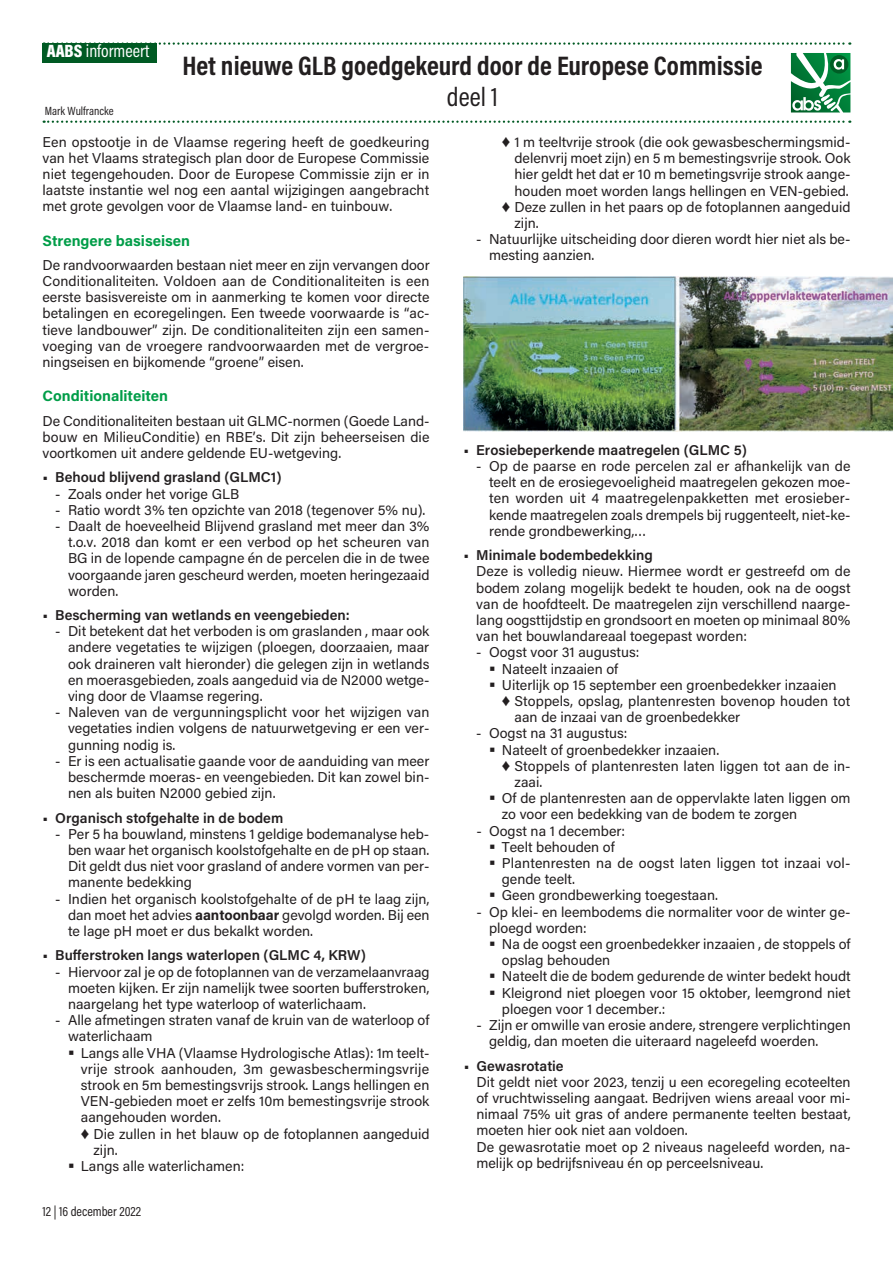
<style>
.page{position:relative;width:893px;height:1263px;background:#fff}
.page>*{position:absolute;margin:0;border:0;box-sizing:border-box;transform-origin:0 0}
.t1{font:700 27px "Acumin Pro Cond";color:#231f20}
.t2{font:27px "Acumin Pro Cond";color:#231f20}
.t3{font:18px "Acumin Pro Cond";color:#fff}
.t4{font:700 15px "Acumin Pro";color:#009d48}
.t5{font:14.25px/16.2px "Acumin Pro";color:#231f20;text-align:justify}
.t6{font:600 14.25px "Acumin Pro";color:#231f20}
.t7{font:13.5px "Acumin Pro Cond";color:#231f20}
.t8{font:12px "Acumin Pro Cond";color:#231f20}
.s1{font-weight:900}
.s2{font-weight:700}
</style>
<div class="page">
<svg style="left:44px;top:42px;width:806px;height:3px"></svg>
<svg style="left:44px;top:121px;width:806px;height:2px"></svg>
<svg style="left:791px;top:53px;width:59px;height:59px"></svg>
<div style="left:43px;top:43px;width:114px;height:20px;background:#005a23"></div>
<img style="left:463px;top:276px;width:430px;height:156px">
<p class="t3" style="left:47px;top:39px;width:104px"><span class="s1">AABS</span> informeert</p>
<p class="t8" style="left:45px;top:103px;width:70px">Mark Wulfrancke</p>
<h1 class="t1" style="left:182px;top:48px;width:582px">Het nieuwe GLB goedgekeurd door de Europese Commissie</h1>
<h1 class="t2" style="left:447px;top:80px;width:53px">deel 1</h1>
<p class="t5" style="left:43px;top:133px;width:389px">Een opstootje in de Vlaamse regering heeft de goedkeuring van het Vlaams strategisch plan door de Europese Commissie niet tegengehouden. Door de Europese Commissie zijn er in laatste instantie wel nog een aantal wijzigingen aangebracht met grote gevolgen voor de Vlaamse land- en tuinbouw.</p>
<p class="t4" style="left:43px;top:230px;width:149px">Strengere basiseisen</p>
<p class="t5" style="left:43px;top:256px;width:389px">De randvoorwaarden bestaan niet meer en zijn vervangen door Conditionaliteiten. Voldoen aan de Conditionaliteiten is een eerste basisvereiste om in aanmerking te komen voor directe betalingen en ecoregelingen. Een tweede voorwaarde is “ac&shy;tieve landbouwer” zijn. De conditionaliteiten zijn een samen&shy;voeging van de vroegere randvoorwaarden met de vergroe&shy;ningseisen en bijkomende “groene” eisen.</p>
<p class="t4" style="left:43px;top:385px;width:127px">Conditionaliteiten</p>
<p class="t5" style="left:43px;top:412px;width:389px">De Conditionaliteiten bestaan uit GLMC-normen (Goede Land&shy;bouw en MilieuConditie) en RBE’s. Dit zijn beheerseisen die voortkomen uit andere geldende EU-wetgeving.</p>
<p class="t6" style="left:43px;top:467px;width:241px">• Behoud blijvend grasland (GLMC1)</p>
<p class="t5" style="left:55px;top:485px;width:185px">- Zoals onder het vorige GLB</p>
<p class="t5" style="left:55px;top:501px;width:372px">- Ratio wordt 3% ten opzichte van 2018 (tegenover 5% nu).</p>
<p class="t5" style="left:68px;top:517px;width:363px;text-indent:-13px">- Daalt de hoeveelheid Blijvend grasland met meer dan 3% t.o.v. 2018 dan komt er een verbod op het scheuren van BG in de lopende campagne én de percelen die in de twee voorgaande jaren gescheurd werden, moeten heringezaaid worden.</p>
<p class="t6" style="left:43px;top:605px;width:309px">• Bescherming van wetlands en veengebieden:</p>
<p class="t5" style="left:68px;top:622px;width:363px;text-indent:-13px">- Dit betekent dat het verboden is om graslanden , maar ook andere vegetaties te wijzigen (ploegen, doorzaaien, maar ook draineren valt hieronder) die gelegen zijn in wetlands en moerasgebieden, zoals aangeduid via de N2000 wetge&shy;ving door de Vlaamse regering.</p>
<p class="t5" style="left:68px;top:704px;width:363px;text-indent:-13px">- Naleven van de vergunningsplicht voor het wijzigen van vegetaties indien volgens de natuurwetgeving er een ver&shy;gunning nodig is.</p>
<p class="t5" style="left:68px;top:752px;width:363px;text-indent:-13px">- Er is een actualisatie gaande voor de aanduiding van meer beschermde moeras- en veengebieden. Dit kan zowel bin&shy;nen als buiten N2000 gebied zijn.</p>
<p class="t6" style="left:43px;top:808px;width:242px">• Organisch stofgehalte in de bodem</p>
<p class="t5" style="left:68px;top:825px;width:363px;text-indent:-13px">- Per 5 ha bouwland, minstens 1 geldige bodemanalyse heb&shy;ben waar het organisch koolstofgehalte en de pH op staan.<br>Dit geldt dus niet voor grasland of andere vormen van per&shy;manente bedekking</p>
<p class="t5" style="left:68px;top:890px;width:363px;text-indent:-13px">- Indien het organisch koolstofgehalte of de pH te laag zijn, dan moet het advies <span class="s2">aantoonbaar</span> gevolgd worden. Bij een te lage pH moet er dus bekalkt worden.</p>
<p class="t6" style="left:43px;top:945px;width:325px">• Bufferstroken langs waterlopen (GLMC 4, KRW)</p>
<p class="t5" style="left:68px;top:963px;width:363px;text-indent:-13px">- Hiervoor zal je op de fotoplannen van de verzamelaanvraag moeten kijken. Er zijn namelijk twee soorten bufferstroken, naargelang het type waterloop of waterlichaam.</p>
<p class="t5" style="left:68px;top:1011px;width:363px;text-indent:-13px">- Alle afmetingen straten vanaf de kruin van de waterloop of waterlichaam</p>
<p class="t5" style="left:68px;top:1044px;width:363px">▪ Langs alle VHA (Vlaamse Hydrologische Atlas): 1m teelt-</p>
<p class="t5" style="left:81px;top:1060px;width:350px">vrije strook aanhouden, 3m gewasbeschermingsvrije</p>
<p class="t5" style="left:81px;top:1076px;width:350px">strook en 5m bemestingsvrijs strook. Langs hellingen en</p>
<p class="t5" style="left:81px;top:1092px;width:350px">VEN-gebieden moet er zelfs 10m bemestingsvrije strook</p>
<p class="t5" style="left:81px;top:1109px;width:142px">aangehouden worden.</p>
<p class="t5" style="left:81px;top:1125px;width:350px">♦ Die zullen in het blauw op de fotoplannen aangeduid</p>
<p class="t5" style="left:94px;top:1141px;width:26px">zijn.</p>
<p class="t5" style="left:68px;top:1157px;width:178px">▪ Langs alle waterlichamen:</p>
<p class="t7" style="left:43px;top:1202px;width:100px">12 | 16 december 2022</p>
<p class="t5" style="left:502px;top:133px;width:350px">♦ 1 m teeltvrije strook (die ook gewasbeschermingsmid-</p>
<p class="t5" style="left:515px;top:150px;width:337px">delenvrij moet zijn) en 5 m bemestingsvrije strook. Ook</p>
<p class="t5" style="left:515px;top:166px;width:337px">hier geldt het dat er 10 m bemetingsvrije strook aange-</p>
<p class="t5" style="left:515px;top:182px;width:336px">houden moet worden langs hellingen en VEN-gebied.</p>
<p class="t5" style="left:502px;top:198px;width:350px">♦ Deze zullen in het paars op de fotoplannen aangeduid</p>
<p class="t5" style="left:515px;top:214px;width:26px">zijn.</p>
<p class="t5" style="left:489px;top:231px;width:363px;text-indent:-13px">- Natuurlijke uitscheiding door dieren wordt hier niet als be&shy;mesting aanzien.</p>
<p class="t6" style="left:463px;top:440px;width:285px">• Erosiebeperkende maatregelen (GLMC 5)</p>
<p class="t5" style="left:489px;top:457px;width:363px;text-indent:-13px">- Op de paarse en rode percelen zal er afhankelijk van de teelt en de erosiegevoeligheid maatregelen gekozen moe&shy;ten worden uit 4 maatregelenpakketten met erosieber&shy;kende maatregelen zoals drempels bij ruggenteelt, niet-ke&shy;rende grondbewerking,…</p>
<p class="t6" style="left:463px;top:545px;width:191px">• Minimale bodembedekking</p>
<p class="t5" style="left:476px;top:563px;width:376px">Deze is volledig nieuw. Hiermee wordt er gestreefd om de bodem zolang mogelijk bedekt te houden, ook na de oogst van de hoofdteelt. De maatregelen zijn verschillend naarge&shy;lang oogsttijdstip en grondsoort en moeten op minimaal 80% van het bouwlandareaal toegepast worden:</p>
<p class="t5" style="left:476px;top:644px;width:165px">- Oogst voor 31 augustus:</p>
<p class="t5" style="left:489px;top:660px;width:131px">▪ Nateelt inzaaien of</p>
<p class="t5" style="left:489px;top:676px;width:349px">▪ Uiterlijk op 15 september een groenbedekker inzaaien</p>
<p class="t5" style="left:502px;top:692px;width:350px">♦ Stoppels, opslag, plantenresten bovenop houden tot</p>
<p class="t5" style="left:515px;top:708px;width:227px">aan de inzaai van de groenbedekker</p>
<p class="t5" style="left:476px;top:725px;width:153px">- Oogst na 31 augustus:</p>
<p class="t5" style="left:489px;top:741px;width:232px">▪ Nateelt of groenbedekker inzaaien.</p>
<p class="t5" style="left:502px;top:757px;width:350px">♦ Stoppels of plantenresten laten liggen tot aan de in-</p>
<p class="t5" style="left:515px;top:773px;width:29px">zaai.</p>
<p class="t5" style="left:502px;top:789px;width:350px;text-indent:-13px">▪ Of de plantenresten aan de oppervlakte laten liggen om zo voor een bedekking van de bodem te zorgen</p>
<p class="t5" style="left:476px;top:822px;width:150px">- Oogst na 1 december:</p>
<p class="t5" style="left:489px;top:838px;width:127px">▪ Teelt behouden of</p>
<p class="t5" style="left:502px;top:854px;width:350px;text-indent:-13px">▪ Plantenresten na de oogst laten liggen tot inzaai vol&shy;gende teelt.</p>
<p class="t5" style="left:489px;top:887px;width:230px">▪ Geen grondbewerking toegestaan.</p>
<p class="t5" style="left:489px;top:903px;width:363px;text-indent:-13px">- Op klei- en leembodems die normaliter voor de winter ge&shy;ploegd worden:</p>
<p class="t5" style="left:502px;top:935px;width:350px;text-indent:-13px">▪ Na de oogst een groenbedekker inzaaien , de stoppels of opslag behouden</p>
<p class="t5" style="left:489px;top:968px;width:363px">▪ Nateelt die de bodem gedurende de winter bedekt houdt</p>
<p class="t5" style="left:502px;top:984px;width:350px;text-indent:-13px">▪ Kleigrond niet ploegen voor 15 oktober, leemgrond niet ploegen voor 1 december.:</p>
<p class="t5" style="left:489px;top:1016px;width:363px;text-indent:-13px">- Zijn er omwille van erosie andere, strengere verplichtingen geldig, dan moeten die uiteraard nageleefd woerden.</p>
<p class="t6" style="left:464px;top:1056px;width:102px">• Gewasrotatie</p>
<p class="t5" style="left:476px;top:1073px;width:376px;text-align:left">Dit geldt niet voor 2023, tenzij u een ecoregeling ecoteelten of vruchtwisseling aangaat. Bedrijven wiens areaal voor mi&shy;nimaal 75% uit gras of andere permanente teelten bestaat, moeten hier ook niet aan voldoen.<br>De gewasrotatie moet op 2 niveaus nageleefd worden, na&shy;melijk op bedrijfsniveau én op perceelsniveau.</p>
</div>
